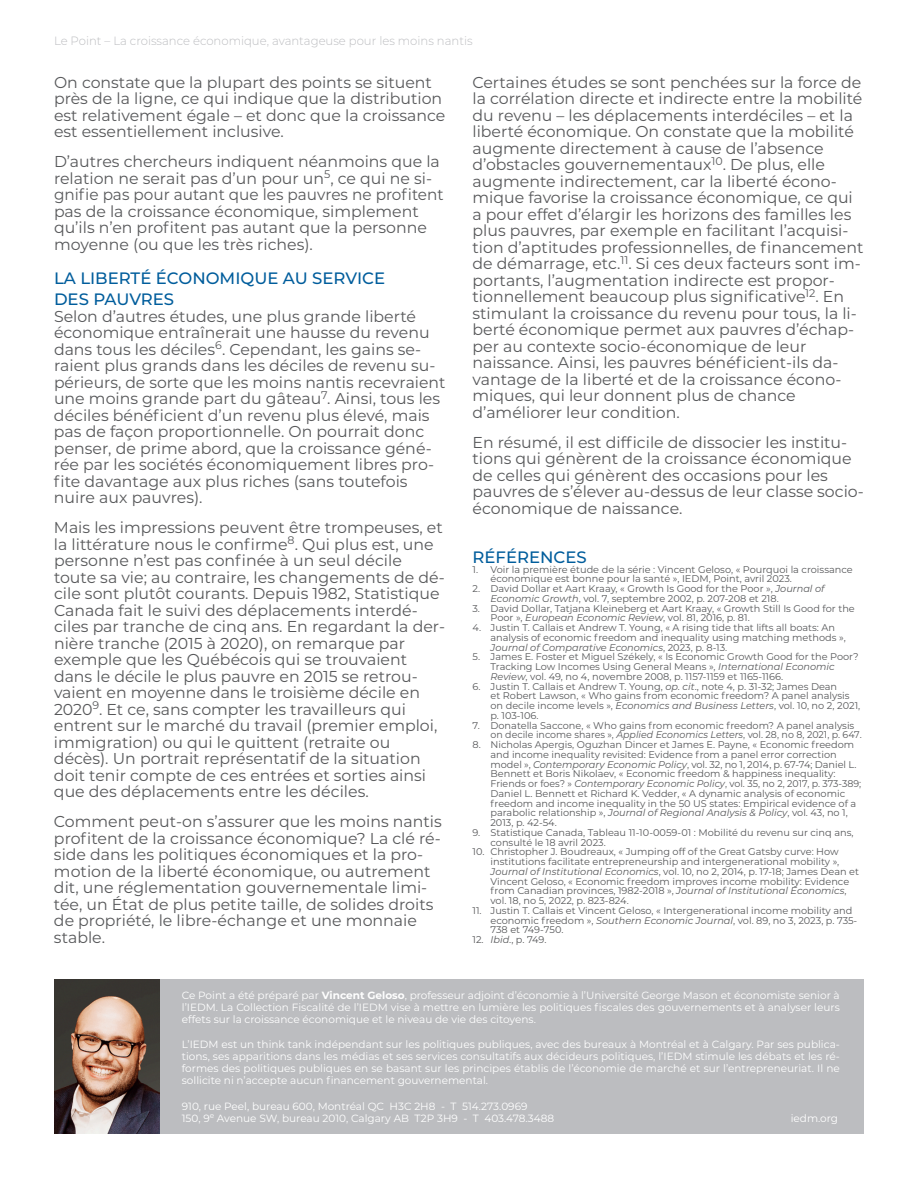
<style>
.page{position:relative;width:918px;height:1188px;background:#fff}
.page>*{position:absolute;margin:0;border:0;box-sizing:border-box;transform-origin:0 0}
.t1{font:500 16.5px/21px "Montserrat";color:#005d9c}
.t2{font:15.75px/16.5px "Montserrat";color:#57585a}
.t3{font:300 12px "Montserrat";color:#bcbdc0}
.t4{font:10.5px/12px "Montserrat";color:#fff;text-align:justify}
.t5{font:9.75px/9.8px "Montserrat";color:#57585a}
.s1{font-style:italic}
.s2{font-weight:700}
</style>
<div class="page">
<div style="left:159px;top:980px;width:705px;height:154px;background:#bcbdc0"></div>
<img style="left:54px;top:980px;width:105px;height:154px">
<p class="t3" style="left:54px;top:33px;width:420px">Le Point – La croissance économique, avantageuse pour les moins nantis</p>
<p class="t2" style="left:54px;top:73px;width:393px">On constate que la plupart des points se situent près de la ligne, ce qui indique que la distribution est relativement égale – et donc que la croissance est essentiellement inclusive.</p>
<p class="t2" style="left:54px;top:153px;width:391px">D’autres chercheurs indiquent néanmoins que la relation ne serait pas d’un pour un<sup>5</sup>, ce qui ne si&shy;gnifie pas pour autant que les pauvres ne profitent pas de la croissance économique, simplement qu’ils n’en profitent pas autant que la personne moyenne (ou que les très riches).</p>
<p class="t1" style="left:54px;top:267px;width:333px">LA LIBERTÉ ÉCONOMIQUE AU SERVICE<br>DES PAUVRES</p>
<p class="t2" style="left:54px;top:307px;width:393px">Selon d’autres études, une plus grande liberté économique entraînerait une hausse du revenu dans tous les déciles<sup>6</sup>. Cependant, les gains se&shy;raient plus grands dans les déciles de revenu su&shy;périeurs, de sorte que les moins nantis recevraient une moins grande part du gâteau<sup>7</sup>. Ainsi, tous les déciles bénéficient d’un revenu plus élevé, mais pas de façon proportionnelle. On pourrait donc penser, de prime abord, que la croissance géné&shy;rée par les sociétés économiquement libres pro&shy;fite davantage aux plus riches (sans toutefois nuire aux pauvres).</p>
<p class="t2" style="left:54px;top:519px;width:393px">Mais les impressions peuvent être trompeuses, et la littérature nous le confirme<sup>8</sup>. Qui plus est, une personne n’est pas confinée à un seul décile toute sa vie; au contraire, les changements de dé&shy;cile sont plutôt courants. Depuis 1982, Statistique Canada fait le suivi des déplacements interdé&shy;ciles par tranche de cinq ans. En regardant la der&shy;nière tranche (2015 à 2020), on remarque par exemple que les Québécois qui se trouvaient dans le décile le plus pauvre en 2015 se retrou&shy;vaient en moyenne dans le troisième décile en 2020<sup>9</sup>. Et ce, sans compter les travailleurs qui entrent sur le marché du travail (premier emploi, immigration) ou qui le quittent (retraite ou décès). Un portrait représentatif de la situation doit tenir compte de ces entrées et sorties ainsi que des déplacements entre les déciles.</p>
<p class="t2" style="left:54px;top:813px;width:389px">Comment peut-on s’assurer que les moins nantis profitent de la croissance économique? La clé ré&shy;side dans les politiques économiques et la pro&shy;motion de la liberté économique, ou autrement dit, une réglementation gouvernementale limi&shy;tée, un État de plus petite taille, de solides droits de propriété, le libre-échange et une monnaie stable.</p>
<p class="t2" style="left:472px;top:73px;width:393px">Certaines études se sont penchées sur la force de la corrélation directe et indirecte entre la mobilité du revenu – les déplacements interdéciles – et la liberté économique. On constate que la mobilité augmente directement à cause de l’absence d’obstacles gouvernementaux<sup>10</sup>. De plus, elle augmente indirectement, car la liberté écono&shy;mique favorise la croissance économique, ce qui a pour effet d’élargir les horizons des familles les plus pauvres, par exemple en facilitant l’acquisi&shy;tion d’aptitudes professionnelles, de financement de démarrage, etc.<sup>11</sup>. Si ces deux facteurs sont im&shy;portants, l’augmentation indirecte est propor&shy;tionnellement beaucoup plus significative<sup>12</sup>. En stimulant la croissance du revenu pour tous, la li&shy;berté économique permet aux pauvres d’échap&shy;per au contexte socio-économique de leur naissance. Ainsi, les pauvres bénéficient-ils da&shy;vantage de la liberté et de la croissance écono&shy;miques, qui leur donnent plus de chance d’améliorer leur condition.</p>
<p class="t2" style="left:472px;top:433px;width:393px">En résumé, il est difficile de dissocier les institu&shy;tions qui génèrent de la croissance économique de celles qui génèrent des occasions pour les pauvres de s’élever au-dessus de leur classe socio&shy;économique de naissance.</p>
<p class="t1" style="left:472px;top:546px;width:116px">RÉFÉRENCES</p>
<p class="t5" style="left:490px;top:564px;width:364px;text-indent:-18px">1. Voir la première étude de la série : Vincent Geloso, « Pourquoi la croissance économique est bonne pour la santé », IEDM, Point, avril 2023.</p>
<p class="t5" style="left:490px;top:583px;width:336px;text-indent:-18px">2. David Dollar et Aart Kraay, « Growth Is Good for the Poor », <span class="s1">Journal of<br>Economic Growth</span>, vol. 7, septembre 2002, p. 207-208 et 218.</p>
<p class="t5" style="left:490px;top:603px;width:366px;text-indent:-18px">3. David Dollar, Tatjana Kleineberg et Aart Kraay, « Growth Still Is Good for the<br>Poor », <span class="s1">European Economic Review</span>, vol. 81, 2016, p. 81.</p>
<p class="t5" style="left:490px;top:622px;width:357px;text-indent:-18px">4. Justin T. Callais et Andrew T. Young, « A rising tide that lifts all boats: An analysis of economic freedom and inequality using matching methods »,<br><span class="s1">Journal of Comparative Economics</span>, 2023, p. 8-13.</p>
<p class="t5" style="left:490px;top:652px;width:370px;text-indent:-18px">5. James E. Foster et Miguel Székely, « Is Economic Growth Good for the Poor?<br>Tracking Low Incomes Using General Means », <span class="s1">International Economic<br>Review</span>, vol. 49, no 4, novembre 2008, p. 1157-1159 et 1165-1166.</p>
<p class="t5" style="left:490px;top:681px;width:371px;text-indent:-18px">6. Justin T. Callais et Andrew T. Young, <span class="s1">op. cit</span>., note 4, p. 31-32; James Dean<br>et Robert Lawson, « Who gains from economic freedom? A panel analysis on decile income levels », <span class="s1">Economics and Business Letters</span>, vol. 10, no 2, 2021, p. 103-106.</p>
<p class="t5" style="left:490px;top:720px;width:373px;text-indent:-18px">7. Donatella Saccone, « Who gains from economic freedom? A panel analysis on decile income shares », <span class="s1">Applied Economics Letters</span>, vol. 28, no 8, 2021, p. 647.</p>
<p class="t5" style="left:490px;top:739px;width:372px;text-indent:-18px">8. Nicholas Apergis, Oguzhan Dincer et James E. Payne, « Economic freedom and income inequality revisited: Evidence from a panel error correction model », <span class="s1">Contemporary Economic Policy</span>, vol. 32, no 1, 2014, p. 67-74; Daniel L.<br>Bennett et Boris Nikolaev, « Economic freedom &amp; happiness inequality:<br>Friends or foes? » <span class="s1">Contemporary Economic Policy</span>, vol. 35, no 2, 2017, p. 373-389; Daniel L. Bennett et Richard K. Vedder, « A dynamic analysis of economic freedom and income inequality in the 50 US states: Empirical evidence of a parabolic relationship », <span class="s1">Journal of Regional Analysis &amp; Policy</span>, vol. 43, no 1, 2013, p. 42-54.</p>
<p class="t5" style="left:490px;top:827px;width:365px;text-indent:-18px">9. Statistique Canada, Tableau 11-10-0059-01 : Mobilité du revenu sur cinq ans, consulté le 18 avril 2023.</p>
<p class="t5" style="left:490px;top:847px;width:370px;text-indent:-18px">10. Christopher J. Boudreaux, « Jumping off of the Great Gatsby curve: How institutions facilitate entrepreneurship and intergenerational mobility », <span class="s1">Journal of Institutional Economics</span>, vol. 10, no 2, 2014, p. 17-18; James Dean et Vincent Geloso, « Economic freedom improves income mobility: Evidence from Canadian provinces, 1982-2018 », <span class="s1">Journal of Institutional Economics</span>, vol. 18, no 5, 2022, p. 823-824.</p>
<p class="t5" style="left:490px;top:905px;width:368px;text-indent:-18px">11. Justin T. Callais et Vincent Geloso, « Intergenerational income mobility and economic freedom », <span class="s1">Southern Economic Journal</span>, vol. 89, no 3, 2023, p. 735-<br>738 et 749-750.</p>
<p class="t5" style="left:472px;top:934px;width:75px">12. <span class="s1">Ibid</span>., p. 749.</p>
<p class="t4" style="left:182px;top:989px;width:659px">Ce Point a été préparé par <span class="s2">Vincent Geloso</span>, professeur adjoint d’économie à l’Université George Mason et économiste senior à l’IEDM. La Collection Fiscalité de l’IEDM vise à mettre en lumière les politiques fiscales des gouvernements et à analyser leurs effets sur la croissance économique et le niveau de vie des citoyens.</p>
<p class="t4" style="left:182px;top:1038px;width:660px">L’IEDM est un think tank indépendant sur les politiques publiques, avec des bureaux à Montréal et à Calgary. Par ses publica&shy;tions, ses apparitions dans les médias et ses services consultatifs aux décideurs politiques, l’IEDM stimule les débats et les ré&shy;formes des politiques publiques en se basant sur les principes établis de l’économie de marché et sur l’entrepreneuriat. Il ne sollicite ni n’accepte aucun financement gouvernemental.</p>
<p class="t4" style="left:182px;top:1100px;width:374px">910, rue Peel, bureau 600, Montréal QC H3C 2H8 - T 514.273.0969<br>150, 9<sup>e</sup> Avenue SW, bureau 2010, Calgary AB T2P 3H9 - T 403.478.3488</p>
<p class="t4" style="left:791px;top:1112px;width:49px">iedm.org</p>
</div>
